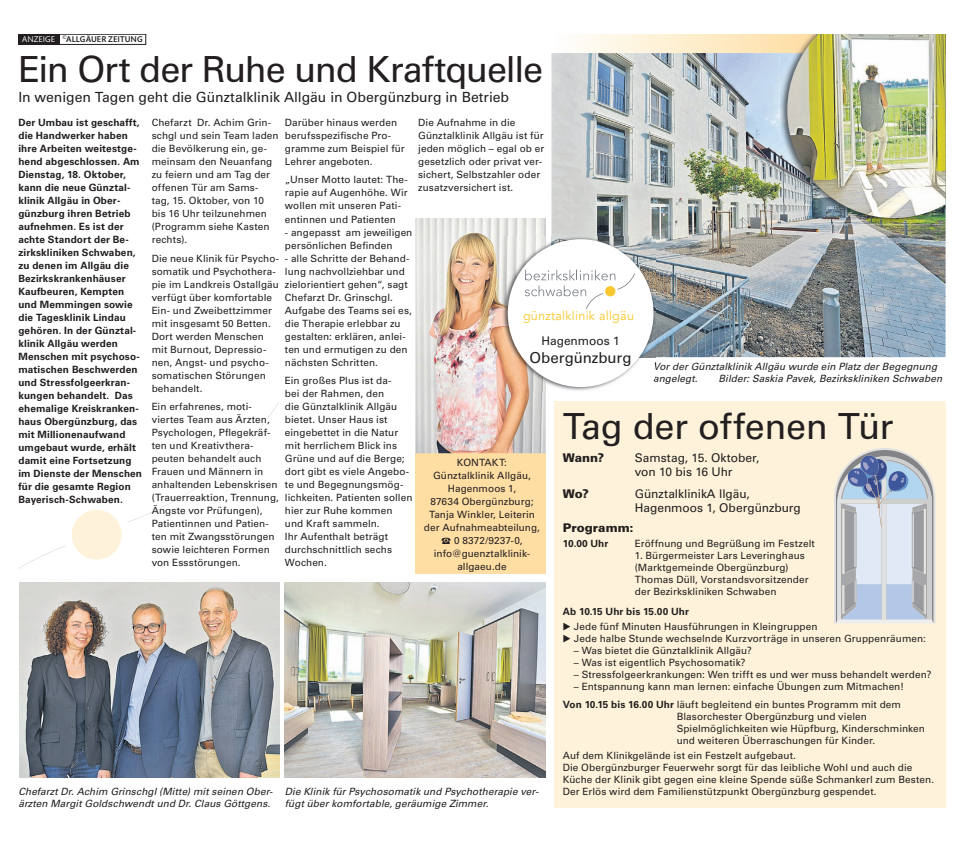
<style>
.page{position:relative;width:964px;height:842px;background:#fff}
.page>*{position:absolute;margin:0;border:0;box-sizing:border-box;transform-origin:0 0}
.t1{font:36px "Univers LT Std";letter-spacing:-.03em;color:#231f20}
.t2{font:36px "Univers LT Std";letter-spacing:-.01em;color:#231f20}
.t3{font:15px "Univers LT Std";letter-spacing:-.005em;color:#231f20}
.t4{font:14px "Univers LT Std";letter-spacing:-.005em;color:#231f20}
.t5{font:12.6px "Avenir";letter-spacing:.02em;color:#f6c82a}
.t6{font:12px/14px "Univers LT Std";letter-spacing:-.005em;color:#231f20}
.t7{font:900 12px "Univers LT Std";letter-spacing:.005em;color:#231f20}
.t8{font:10px/13px "Univers LT Std";letter-spacing:.01em;color:#231f20}
.t9{font:700 10px/13px "Univers LT Std";letter-spacing:.01em;color:#231f20}
.t10{font:italic 10px/12px "Univers LT Std";letter-spacing:.005em;color:#231f20}
.t11{font:500 8.5px "Mundo Sans Pro";letter-spacing:.01em;color:#231f20}
.s1{font-weight:400;color:#fff}
.s2{font-weight:700}
</style>
<div class="page">
<svg style="left:18px;top:402px;width:261px;height:167px"></svg>
<div style="left:68px;top:506px;width:58px;height:58px;background:#fef3da;border-radius:50%"></div>
<div style="left:64px;top:502px;width:66px;height:66px;border:8px solid #fff;border-radius:50%"></div>
<div style="left:415px;top:453px;width:131px;height:121px;background:#ffdea4"></div>
<div style="left:551px;top:34px;width:228px;height:19px;background:linear-gradient(to right,#fefffe,#fee3af)"></div>
<div style="left:18px;top:34px;width:128px;height:11px;border:1px solid #231f20"></div>
<div style="left:18px;top:34px;width:42px;height:11px;background:#231f20"></div>
<img style="left:551px;top:53px;width:394px;height:304px">
<img style="left:19px;top:582px;width:260px;height:196px">
<img style="left:285px;top:582px;width:261px;height:196px">
<div style="left:554px;top:402px;width:391px;height:406px;background:#fef3da"></div>
<svg style="left:834px;top:448px;width:101px;height:175px;background:#bfc6d1"></svg>
<img style="left:779px;top:34px;width:166px;height:191px">
<img style="left:787px;top:34px;width:158px;height:184px">
<img style="left:415px;top:218px;width:131px;height:235px">
<img style="left:502px;top:236px;width:154px;height:156px">
<svg style="left:654px;top:362px;width:2px;height:22px"></svg>
<img style="left:551px;top:236px;width:105px;height:121px">
<div style="left:508px;top:239px;width:145px;height:148px;background:#fff;border-radius:50%"></div>
<svg style="left:525px;top:270px;width:110px;height:40px"></svg>
<p class="t11" style="left:22px;top:34px;width:122px"><span class="s1">ANZEIGE</span> <sup>©</sup>ALLGÄUER ZEITUNG</p>
<h1 class="t1" style="left:18px;top:48px;width:526px">Ein Ort der Ruhe und Kraftquelle</h1>
<h3 class="t4" style="left:18px;top:89px;width:492px">In wenigen Tagen geht die Günztalklinik Allgäu in Obergünzburg in Betrieb</h3>
<p class="t9" style="left:18px;top:116px;width:125px">Der Umbau ist geschafft, die Handwerker haben ihre Arbeiten weitestge&shy;hend abgeschlossen. Am<br>Dienstag, 18. Oktober, kann die neue Günztal&shy;klinik Allgäu in Ober&shy;günzburg ihren Betrieb aufnehmen. Es ist der achte Standort der Be&shy;zirkskliniken Schwaben, zu denen im Allgäu die<br>Bezirkskrankenhäuser<br>Kaufbeuren, Kempten und Memmingen sowie die Tagesklinik Lindau gehören. In der Günztal&shy;klinik Allgäu werden<br>Menschen mit psychoso&shy;matischen Beschwerden und Stressfolgeerkran&shy;kungen behandelt. Das ehemalige Kreiskranken&shy;haus Obergünzburg, das mit Millionenaufwand umgebaut wurde, erhält damit eine Fortsetzung im Dienste der Menschen für die gesamte Region<br>Bayerisch-Schwaben.</p>
<p class="t8" style="left:152px;top:116px;width:128px">Chefarzt Dr. Achim Grin&shy;schgl und sein Team laden die Bevölkerung ein, ge&shy;meinsam den Neuanfang zu feiern und am Tag der offenen Tür am Sams&shy;tag, 15. Oktober, von 10 bis 16 Uhr teilzunehmen (Programm siehe Kasten rechts).</p>
<p class="t8" style="left:418px;top:116px;width:128px">Die Aufnahme in die<br>Günztalklinik Allgäu ist für jeden möglich – egal ob er gesetzlich oder privat ver&shy;sichert, Selbstzahler oder zusatzversichert ist.</p>
<p class="t8" style="left:285px;top:116px;width:121px">Darüber hinaus werden berufsspezifische Pro&shy;gramme zum Beispiel für<br>Lehrer angeboten.</p>
<p class="t8" style="left:285px;top:173px;width:124px">„Unser Motto lautet: The&shy;rapie auf Augenhöhe. Wir wollen mit unseren Pati&shy;entinnen und Patienten</p>
<p class="t8" style="left:285px;top:225px;width:129px">- angepasst am jeweiligen persönlichen Befinden</p>
<p class="t8" style="left:285px;top:251px;width:128px">- alle Schritte der Behand&shy;lung nachvollziehbar und zielorientiert gehen“, sagt<br>Chefarzt Dr. Grinschgl.<br>Aufgabe des Teams sei es, die Therapie erlebbar zu gestalten: erklären, anlei&shy;ten und ermutigen zu den nächsten Schritten.</p>
<p class="t8" style="left:285px;top:374px;width:129px">Ein großes Plus ist da-<br>bei der Rahmen, den<br>die Günztalklinik Allgäu bietet. Unser Haus ist eingebettet in die Natur mit herrlichem Blick ins<br>Grüne und auf die Berge; dort gibt es viele Angebo&shy;te und Begegnungsmög&shy;lichkeiten. Patienten sollen hier zur Ruhe kommen und Kraft sammeln.<br>Ihr Aufenthalt beträgt durchschnittlich sechs<br>Wochen.</p>
<p class="t8" style="left:152px;top:251px;width:129px">Die neue Klinik für Psycho&shy;somatik und Psychothera&shy;pie im Landkreis Ostallgäu verfügt über komfortable<br>Ein- und Zweibettzimmer mit insgesamt 50 Betten.<br>Dort werden Menschen mit Burnout, Depressio&shy;nen, Angst- und psycho&shy;somatischen Störungen behandelt.</p>
<p class="t8" style="left:152px;top:400px;width:129px">Ein erfahrenes, moti&shy;viertes Team aus Ärzten,<br>Psychologen, Pflegekräf&shy;ten und Kreativthera&shy;peuten behandelt auch<br>Frauen und Männern in anhaltenden Lebenskrisen (Trauerreaktion, Trennung,<br>Ängste vor Prüfungen),<br>Patientinnen und Patien&shy;ten mit Zwangsstörungen sowie leichteren Formen von Essstörungen.</p>
<p class="t5" style="left:523px;top:308px;width:112px">günztalklinik allgäu</p>
<p class="t6" style="left:541px;top:333px;width:80px">Hagenmoos 1</p>
<h2 class="t3" style="left:530px;top:348px;width:103px">Obergünzburg</h2>
<p class="t10" style="left:653px;top:360px;width:286px">Vor der Günztalklinik Allgäu wurde ein Platz der Begegnung angelegt.</p>
<p class="t10" style="left:718px;top:372px;width:225px">Bilder: Saskia Pavek, Bezirkskliniken Schwaben</p>
<h1 class="t2" style="left:563px;top:405px;width:332px">Tag der offenen Tür</h1>
<p class="t7" style="left:563px;top:450px;width:43px">Wann?</p>
<p class="t6" style="left:635px;top:451px;width:126px">Samstag, 15. Oktober, von 10 bis 16 Uhr</p>
<p class="t7" style="left:563px;top:487px;width:27px">Wo?</p>
<p class="t6" style="left:635px;top:487px;width:168px">Günztalklinik A llgäu,<br>Hagenmoos 1, Obergünzburg</p>
<p class="t7" style="left:563px;top:520px;width:72px">Programm:</p>
<p class="t9" style="left:563px;top:537px;width:47px">10.00 Uhr</p>
<p class="t8" style="left:635px;top:537px;width:182px">Eröffnung und Begrüßung im Festzelt</p>
<p class="t8" style="left:635px;top:549px;width:175px;line-height:12px">1. Bürgermeister Lars Leveringhaus (Marktgemeinde Obergünzburg)<br>Thomas Düll, Vorstandsvorsitzender der Bezirkskliniken Schwaben</p>
<p class="t8" style="left:563px;top:604px;width:256px;line-height:14.8px"><span class="s2">Ab 10.15 Uhr bis 15.00 Uhr<br></span>▶ Jede fünf Minuten Hausführungen in Kleingruppen</p>
<p class="t8" style="left:563px;top:632px;width:365px">▶ Jede halbe Stunde wechselnde Kurzvorträge in unseren Gruppenräumen:</p>
<p class="t8" style="left:574px;top:644px;width:179px">– Was bietet die Günztalklinik Allgäu?</p>
<p class="t8" style="left:574px;top:656px;width:173px">– Was ist eigentlich Psychosomatik?</p>
<p class="t8" style="left:574px;top:668px;width:359px">– Stressfolgeerkrankungen: Wen trifft es und wer muss behandelt werden?</p>
<p class="t8" style="left:563px;top:678px;width:343px;line-height:17.7px;text-align:right">– Entspannung kann man lernen: einfache Übungen zum Mitmachen!<br><span class="s2">Von 10.15 bis 16.00 Uhr</span> läuft begleitend ein buntes Programm mit dem</p>
<p class="t8" style="left:677px;top:710px;width:250px;line-height:12px">Blasorchester Obergünzburg und vielen<br>Spielmöglichkeiten wie Hüpfburg, Kinderschminken und weiteren Überraschungen für Kinder.</p>
<p class="t8" style="left:563px;top:749px;width:373px;line-height:12px">Auf dem Klinikgelände ist ein Festzelt aufgebaut.<br>Die Obergünzburger Feuerwehr sorgt für das leibliche Wohl und auch die Küche der Klinik gibt gegen eine kleine Spende süße Schmankerl zum Besten.<br>Der Erlös wird dem Familienstützpunkt Obergünzburg gespendet.</p>
<p class="t8" style="left:424px;top:456px;width:118px;text-align:center">KONTAKT:<br>Günztalklinik Allgäu,<br>Hagenmoos 1,<br>87634 Obergünzburg;<br>Tanja Winkler, Leiterin der Aufnahmeabteilung, ☎ 0 8372/9237-0, info@guenztalklinik&shy;allgaeu.de</p>
<p class="t10" style="left:18px;top:785px;width:256px">Chefarzt Dr. Achim Grinschgl (Mitte) mit seinen Ober&shy;ärzten Margit Goldschwendt und Dr. Claus Göttgens.</p>
<p class="t10" style="left:285px;top:785px;width:255px">Die Klinik für Psychosomatik und Psychotherapie ver&shy;fügt über komfortable, geräumige Zimmer.</p>
</div>
